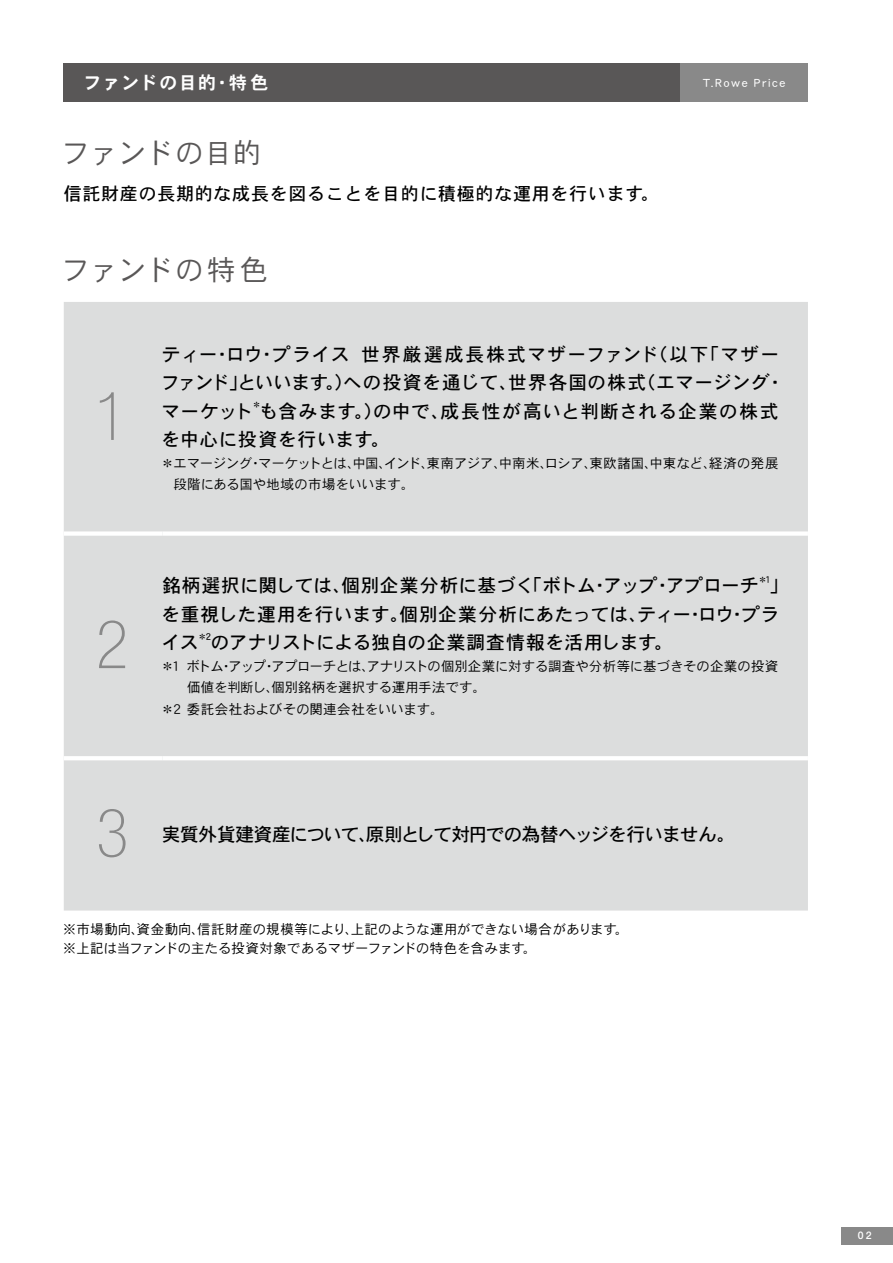
<style>
.page{position:relative;width:893px;height:1263px;background:#fff}
.page>*{position:absolute;margin:0;border:0;box-sizing:border-box;transform-origin:0 0}
.t1{font:100 condensed 67.2px "Helvetica Neue LT Std";color:#898989}
.t2{font:28.5px "DFHS Gothic W3 WINP RKSJ H";letter-spacing:.005em;color:#595757}
.t3{font:28.5px "DFHS Gothic W3 WINP RKSJ H";letter-spacing:.035em;color:#595757}
.t4{font:18.75px/28.5px "DFHS Gothic W5 WINP RKSJ H";letter-spacing:.04em;color:#000}
.t5{font:18.75px/28.5px "DFHS Gothic W5 WINP RKSJ H";letter-spacing:.01em;color:#000}
.t6{font:18.75px "DFHS Gothic W5 WINP RKSJ H";letter-spacing:-.045em;color:#000}
.t7{font:18.75px "DFHS Gothic W5 WINP RKSJ H";letter-spacing:-.01em;color:#000}
.t8{font:18px "DFHS Gothic W5 WINP RKSJ H";letter-spacing:.04em;color:#000}
.t9{font:18px "DFHS Gothic W7 WINP RKSJ H";letter-spacing:.07em;color:#fff}
.t10{font:13.5px/18.8px "DFHS Gothic W3 WINP RKSJ H";letter-spacing:-.01em;color:#000}
.t11{font:13.5px "DFHS Gothic W3 WINP RKSJ H";letter-spacing:.01em;color:#000}
.t12{font:11.25px "DFHS Gothic W5 WINP RKSJ H";letter-spacing:.175em;color:#fff}
.t13{font:500 10.5px "Helvetica Neue LT Std";color:#fff}
.t14{font:9.3px "DFHS Gothic W5 WINP RKSJ H";color:#000}
</style>
<div class="page">
<div style="left:64px;top:302px;width:744px;height:608px;background:#dcdddd"></div>
<div style="left:64px;top:531px;width:99px;height:5px;background:#fff"></div>
<div style="left:163px;top:531px;width:645px;height:5px;background:#fff"></div>
<hr style="left:64px;top:756px;width:99px;height:4px;background:#fff">
<hr style="left:163px;top:756px;width:645px;height:4px;background:#fff">
<div style="left:841px;top:1227px;width:52px;height:17px;background:#898989"></div>
<div style="left:64px;top:64px;width:744px;height:38px;background:#595757"></div>
<div style="left:680px;top:64px;width:128px;height:38px;background:#898989"></div>
<h3 class="t9" style="left:84px;top:74px;width:186px">ファンドの目的・特色</h3>
<p class="t12" style="left:703px;top:77px;width:84px">T.Rowe Price</p>
<h2 class="t2" style="left:61px;top:138px;width:202px">ファンドの目的</h2>
<h3 class="t8" style="left:64px;top:185px;width:597px">信託財産の長期的な成長を図ることを目的に積極的な運用を行います。</h3>
<h2 class="t3" style="left:61px;top:255px;width:208px">ファンドの特色</h2>
<h1 class="t1" style="left:95px;top:379px;width:34px">1</h1>
<h1 class="t1" style="left:96px;top:607px;width:34px">2</h1>
<h3 class="t4" style="left:161px;top:340px;width:625px">ティー・ロウ・プライス 世界厳選成長株式マザーファンド（以下「マザーファンド」といいます。）への投資を通じて、世界各国の株式（エマージング・マーケットも含みます。）の中で、成長性が高いと判断される企業の株式</h3>
<p class="t14" style="left:254px;top:400px;width:7px">*</p>
<h3 class="t5" style="left:162px;top:425px;width:230px">を中心に投資を行います。</h3>
<p class="t10" style="left:173px;top:452px;width:606px;line-height:21.6px;text-indent:-13px">＊エマージング・マーケットとは、中国、インド、東南アジア、中南米、ロシア、東欧諸国、中東など、経済の発展段階にある国や地域の市場をいいます。</p>
<h3 class="t5" style="left:162px;top:571px;width:598px">銘柄選択に関しては、個別企業分析に基づく「ボトム・アップ・アプローチ</h3>
<p class="t14" style="left:760px;top:575px;width:12px">*1</p>
<h3 class="t5" style="left:162px;top:571px;width:629px;text-indent:609px">」を重視した運用を行います。個別企業分析にあたっては、ティー・ロウ・プライス</h3>
<p class="t14" style="left:199px;top:632px;width:13px">*2</p>
<h3 class="t7" style="left:211px;top:633px;width:464px">のアナリストによる独自の企業調査情報を活用します。</h3>
<p class="t10" style="left:161px;top:656px;width:619px">＊1 ボトム・アップ・アプローチとは、アナリストの個別企業に対する調査や分析等に基づきその企業の投資</p>
<p class="t10" style="left:187px;top:678px;width:301px">価値を判断し、個別銘柄を選択する運用手法です。</p>
<p class="t11" style="left:161px;top:702px;width:285px">＊2 委託会社およびその関連会社をいいます。</p>
<h1 class="t1" style="left:96px;top:795px;width:34px">3</h1>
<h3 class="t6" style="left:162px;top:825px;width:576px">実質外貨建資産について、原則として対円での為替ヘッジを行いません。</h3>
<p class="t10" style="left:63px;top:920px;width:567px">※市場動向、資金動向、信託財産の規模等により、上記のような運用ができない場合があります。※上記は当ファンドの主たる投資対象であるマザーファンドの特色を含みます。</p>
<p class="t13" style="left:858px;top:1229px;width:15px">02</p>
</div>
